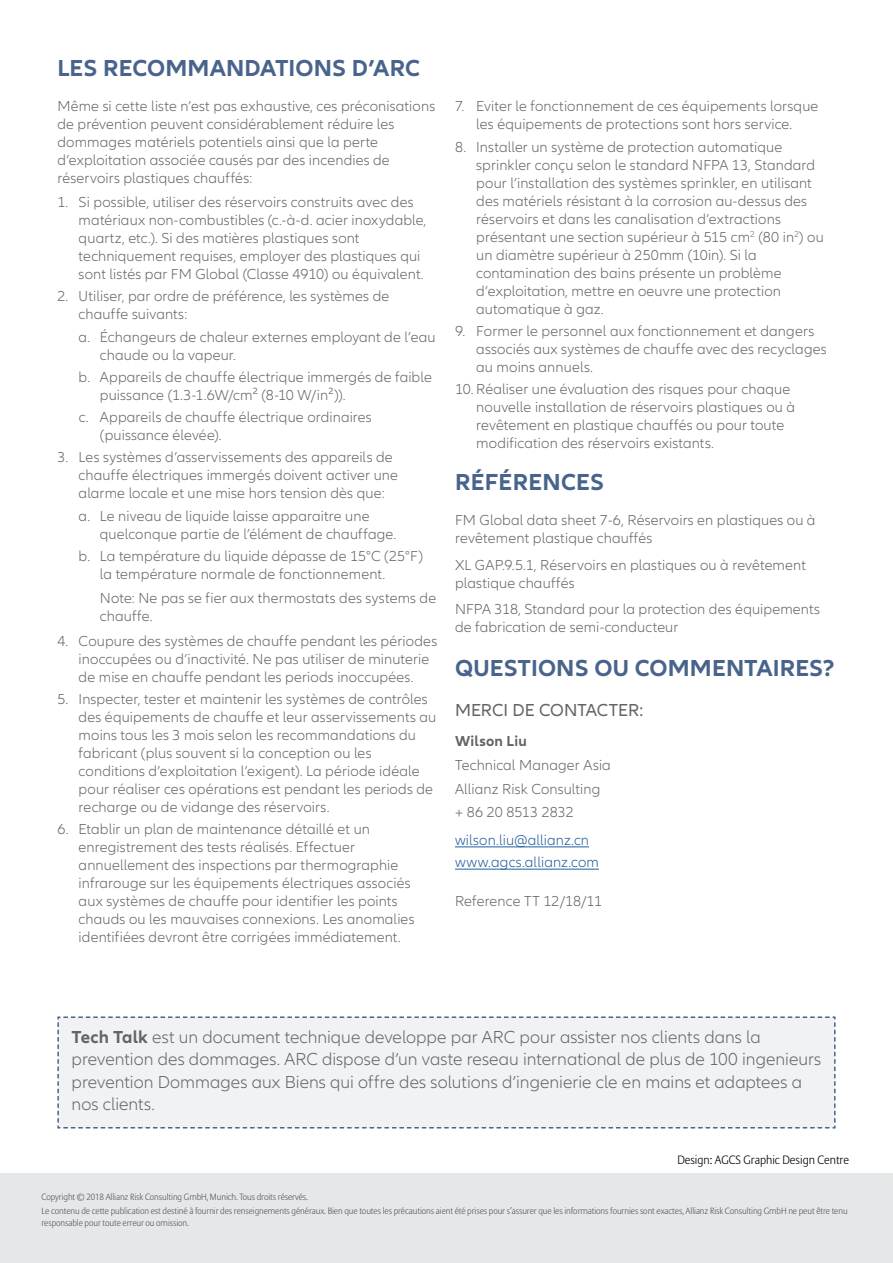
<style>
.page{position:relative;width:893px;height:1263px;background:#fff}
.page>*{position:absolute;margin:0;border:0;box-sizing:border-box;transform-origin:0 0}
.t1{font:700 24px "Allianz Neo";letter-spacing:.01em;color:#49648c}
.t2{font:300 18px/22.5px "Allianz Neo";color:#636466}
.t3{font:18px "Allianz Neo";color:#636466}
.t4{font:300 15px/18px "Allianz Neo";letter-spacing:.01em;color:#636466}
.t5{font:300 15px/22.2px "Allianz Neo";letter-spacing:.01em;color:#215e9e}
.t6{font:700 15px "Allianz Neo";letter-spacing:.015em;color:#636466}
.t7{font:300 12px "Allianz Sans";color:#000}
.t8{font:300 9px/14.1px "Allianz Sans";letter-spacing:-.01em;color:#58595b}
.s1{font-weight:700}
</style>
<div class="page">
<div style="left:0;top:1173px;width:893px;height:90px;background:#e6e7e8"></div>
<div style="left:57px;top:1016px;width:779px;height:113px;background:#f1f2f4"></div>
<hr style="left:455px;top:869px;width:144px;height:1px;background:#215e9e">
<hr style="left:455px;top:846px;width:134px;height:1px;background:#215e9e">
<h1 class="t1" style="left:57px;top:54px;width:364px">LES RECOMMANDATIONS D’ARC</h1>
<p class="t4" style="left:57px;top:97px;width:379px">Même si cette liste n’est pas exhaustive, ces préconisations de prévention peuvent considérablement réduire les dommages matériels potentiels ainsi que la perte d’exploitation associée causés par des incendies de réservoirs plastiques chauffés:</p>
<p class="t4" style="left:79px;top:194px;width:349px;text-indent:-21px">1. Si possible, utiliser des réservoirs construits avec des matériaux non-combustibles (c.-à-d. acier inoxydable, quartz, etc.). Si des matières plastiques sont techniquement requises, employer des plastiques qui sont listés par FM Global (Classe 4910) ou équivalent.</p>
<p class="t4" style="left:79px;top:288px;width:312px;text-indent:-21px">2. Utiliser, par ordre de préférence, les systèmes de chauffe suivants:</p>
<p class="t4" style="left:100px;top:328px;width:337px;text-indent:-21px">a. Échangeurs de chaleur externes employant de l’eau chaude ou la vapeur.</p>
<p class="t4" style="left:100px;top:368px;width:333px;text-indent:-21px">b. Appareils de chauffe électrique immergés de faible puissance (1.3-1.6W/cm² (8-10 W/in²)).</p>
<p class="t4" style="left:100px;top:409px;width:273px;text-indent:-21px">c. Appareils de chauffe électrique ordinaires (puissance élevée).</p>
<p class="t4" style="left:79px;top:449px;width:321px;text-indent:-21px">3. Les systèmes d’asservissements des appareils de chauffe électriques immergés doivent activer une alarme locale et une mise hors tension dès que:</p>
<p class="t4" style="left:100px;top:507px;width:298px;text-indent:-21px">a. Le niveau de liquide laisse apparaitre une quelconque partie de l’élément de chauffage.</p>
<p class="t4" style="left:100px;top:547px;width:325px;text-indent:-21px">b. La température du liquide dépasse de 15°C (25°F) la température normale de fonctionnement.</p>
<p class="t4" style="left:100px;top:590px;width:338px">Note: Ne pas se fier aux thermostats des systems de chauffe.</p>
<p class="t4" style="left:79px;top:632px;width:360px;text-indent:-21px">4. Coupure des systèmes de chauffe pendant les périodes inoccupées ou d’inactivité. Ne pas utiliser de minuterie de mise en chauffe pendant les periods inoccupées.</p>
<p class="t4" style="left:79px;top:690px;width:359px;text-indent:-21px">5. Inspecter, tester et maintenir les systèmes de contrôles des équipements de chauffe et leur asservissements au moins tous les 3 mois selon les recommandations du fabricant (plus souvent si la conception ou les conditions d’exploitation l’exigent). La période idéale pour réaliser ces opérations est pendant les periods de recharge ou de vidange des réservoirs.</p>
<p class="t4" style="left:79px;top:821px;width:337px;text-indent:-21px">6. Etablir un plan de maintenance détaillé et un enregistrement des tests réalisés. Effectuer annuellement des inspections par thermographie infrarouge sur les équipements électriques associés aux systèmes de chauffe pour identifier les points chauds ou les mauvaises connexions. Les anomalies identifiées devront être corrigées immédiatement.</p>
<p class="t4" style="left:455px;top:98px;width:365px;text-align:center">7. Eviter le fonctionnement de ces équipements lorsque les équipements de protections sont hors service.</p>
<p class="t4" style="left:476px;top:138px;width:349px;text-indent:-21px">8. Installer un système de protection automatique sprinkler conçu selon le standard NFPA 13, Standard pour l’installation des systèmes sprinkler, en utilisant des matériels résistant à la corrosion au-dessus des réservoirs et dans les canalisation d’extractions présentant une section supérieur à 515 cm<sup>2</sup> (80 in<sup>2</sup>) ou un diamètre supérieur à 250mm (10in). Si la contamination des bains présente un problème d’exploitation, mettre en oeuvre une protection automatique à gaz.</p>
<p class="t4" style="left:476px;top:322px;width:352px;text-indent:-21px">9. Former le personnel aux fonctionnement et dangers associés aux systèmes de chauffe avec des recyclages au moins annuels.</p>
<p class="t4" style="left:476px;top:381px;width:320px;text-indent:-21px">10. Réaliser une évaluation des risques pour chaque nouvelle installation de réservoirs plastiques ou à revêtement en plastique chauffés ou pour toute modification des réservoirs existants.</p>
<h1 class="t1" style="left:455px;top:468px;width:151px">RÉFÉRENCES</h1>
<p class="t4" style="left:455px;top:511px;width:362px">FM Global data sheet 7-6, Réservoirs en plastiques ou à revêtement plastique chauffés</p>
<p class="t4" style="left:455px;top:556px;width:352px">XL GAP.9.5.1, Réservoirs en plastiques ou à revêtement plastique chauffés</p>
<p class="t4" style="left:455px;top:600px;width:367px">NFPA 318, Standard pour la protection des équipements de fabrication de semi-conducteur</p>
<h1 class="t1" style="left:455px;top:654px;width:381px">QUESTIONS OU COMMENTAIRES?</h1>
<p class="t3" style="left:455px;top:699px;width:190px">MERCI DE CONTACTER:</p>
<p class="t6" style="left:455px;top:733px;width:73px">Wilson Liu</p>
<p class="t4" style="left:455px;top:753px;width:157px;line-height:23.9px">Technical Manager Asia<br>Allianz Risk Consulting + 86 20 8513 2832</p>
<p class="t5" style="left:455px;top:829px;width:145px">wilson.liu@allianz.cn www.agcs.allianz.com</p>
<p class="t4" style="left:455px;top:893px;width:149px">Reference TT 12/18/11</p>
<p class="t2" style="left:72px;top:1026px;width:751px"><span class="s1">Tech Talk</span> est un document technique developpe par ARC pour assister nos clients dans la prevention des dommages. ARC dispose d’un vaste reseau international de plus de 100 ingenieurs prevention Dommages aux Biens qui offre des solutions d’ingenierie cle en mains et adaptees a nos clients.</p>
<p class="t7" style="left:677px;top:1153px;width:173px">Design: AGCS Graphic Design Centre</p>
<p class="t8" style="left:41px;top:1190px;width:808px">Copyright © 2018 Allianz Risk Consulting GmbH, Munich. Tous droits réservés.<br>Le contenu de cette publication est destiné à fournir des renseignements généraux. Bien que toutes les précautions aient été prises pour s’assurer que les informations fournies sont exactes, Allianz Risk Consulting GmbH ne peut être tenu</p>
<p class="t8" style="left:41px;top:1216px;width:149px">responsable pour toute erreur ou omission.</p>
</div>
